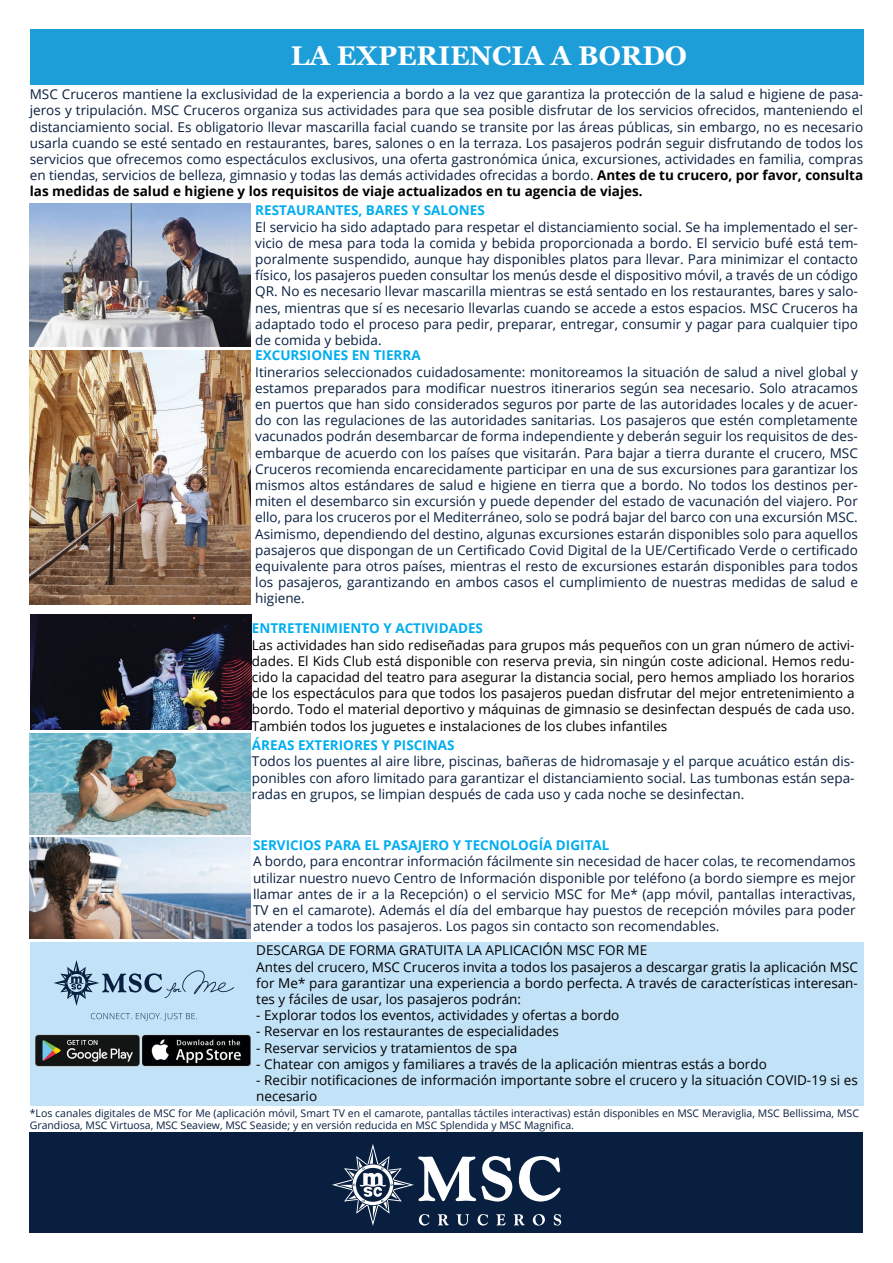
<style>
.page{position:relative;width:893px;height:1263px;background:#fff}
.page>*{position:absolute;margin:0;border:0;box-sizing:border-box;transform-origin:0 0}
.t1{font:700 27px "Georgia";color:#fff}
.t2{font:13.5px/16.2px "Open Sans";color:#081f40;text-align:justify}
.t3{font:13.5px/16.2px "Open Sans";color:#000;text-align:justify}
.t4{font:700 13.5px "Open Sans";color:#00aeef}
.t5{font:10.5px/12.6px "Open Sans";color:#081f40}
.s1{font-weight:700;color:#000}
</style>
<div class="page">
<div style="left:30px;top:1132px;width:833px;height:101px;background:#081f40"></div>
<svg style="left:332px;top:1144px;width:229px;height:82px"></svg>
<img style="left:30px;top:203px;width:221px;height:143px">
<div style="left:30px;top:30px;width:833px;height:55px;background:#1e9ed9"></div>
<img style="left:30px;top:351px;width:221px;height:254px">
<img style="left:31px;top:614px;width:221px;height:116px">
<img style="left:30px;top:734px;width:221px;height:101px">
<img style="left:30px;top:838px;width:221px;height:101px">
<div style="left:30px;top:942px;width:833px;height:163px;background:#c2e2f7"></div>
<svg style="left:54px;top:960px;width:180px;height:46px"></svg>
<svg style="left:91px;top:1013px;width:106px;height:8px"></svg>
<img style="left:35px;top:1035px;width:216px;height:32px">
<p class="t1" style="left:291px;top:38px;width:397px">LA EXPERIENCIA A BORDO</p>
<p class="t2" style="left:30px;top:86px;width:835px">MSC Cruceros mantiene la exclusividad de la experiencia a bordo a la vez que garantiza la protección de la salud e higiene de pasa&shy;jeros y tripulación. MSC Cruceros organiza sus actividades para que sea posible disfrutar de los servicios ofrecidos, manteniendo el distanciamiento social. Es obligatorio llevar mascarilla facial cuando se transite por las áreas públicas, sin embargo, no es necesario usarla cuando se esté sentado en restaurantes, bares, salones o en la terraza. Los pasajeros podrán seguir disfrutando de todos los servicios que ofrecemos como espectáculos exclusivos, una oferta gastronómica única, excursiones, actividades en familia, compras en tiendas, servicios de belleza, gimnasio y todas las demás actividades ofrecidas a bordo. <span class="s1">Antes de tu crucero, por favor, consulta las medidas de salud e higiene y los requisitos de viaje actualizados en tu agencia de viajes.</span></p>
<p class="t4" style="left:255px;top:201px;width:231px">RESTAURANTES, BARES Y SALONES</p>
<p class="t2" style="left:255px;top:218px;width:604px">El servicio ha sido adaptado para respetar el distanciamiento social. Se ha implementado el ser&shy;vicio de mesa para toda la comida y bebida proporcionada a bordo. El servicio bufé está tem&shy;poralmente suspendido, aunque hay disponibles platos para llevar. Para minimizar el contacto físico, los pasajeros pueden consultar los menús desde el dispositivo móvil, a través de un código QR. No es necesario llevar mascarilla mientras se está sentado en los restaurantes, bares y salo&shy;nes, mientras que sí es necesario llevarlas cuando se accede a estos espacios. MSC Cruceros ha adaptado todo el proceso para pedir, preparar, entregar, consumir y pagar para cualquier tipo de comida y bebida.</p>
<p class="t4" style="left:255px;top:346px;width:167px">EXCURSIONES EN TIERRA</p>
<p class="t2" style="left:255px;top:363px;width:604px">Itinerarios seleccionados cuidadosamente: monitoreamos la situación de salud a nivel global y estamos preparados para modificar nuestros itinerarios según sea necesario. Solo atracamos en puertos que han sido considerados seguros por parte de las autoridades locales y de acuer&shy;do con las regulaciones de las autoridades sanitarias. Los pasajeros que estén completamente vacunados podrán desembarcar de forma independiente y deberán seguir los requisitos de des&shy;embarque de acuerdo con los países que visitarán. Para bajar a tierra durante el crucero, MSC Cruceros recomienda encarecidamente participar en una de sus excursiones para garantizar los mismos altos estándares de salud e higiene en tierra que a bordo. No todos los destinos per&shy;miten el desembarco sin excursión y puede depender del estado de vacunación del viajero. Por ello, para los cruceros por el Mediterráneo, solo se podrá bajar del barco con una excursión MSC.<br>Asimismo, dependiendo del destino, algunas excursiones estarán disponibles solo para aquellos pasajeros que dispongan de un Certificado Covid Digital de la UE/Certificado Verde o certificado equivalente para otros países, mientras el resto de excursiones estarán disponibles para todos los pasajeros, garantizando en ambos casos el cumplimiento de nuestras medidas de salud e higiene.</p>
<p class="t4" style="left:252px;top:619px;width:233px">ENTRETENIMIENTO Y ACTIVIDADES</p>
<p class="t3" style="left:252px;top:636px;width:604px">Las actividades han sido rediseñadas para grupos más pequeños con un gran número de activi&shy;dades. El Kids Club está disponible con reserva previa, sin ningún coste adicional. Hemos redu&shy;cido la capacidad del teatro para asegurar la distancia social, pero hemos ampliado los horarios de los espectáculos para que todos los pasajeros puedan disfrutar del mejor entretenimiento a bordo. Todo el material deportivo y máquinas de gimnasio se desinfectan después de cada uso.<br>También todos los juguetes e instalaciones de los clubes infantiles</p>
<p class="t4" style="left:252px;top:736px;width:204px">ÁREAS EXTERIORES Y PISCINAS</p>
<p class="t2" style="left:252px;top:753px;width:604px">Todos los puentes al aire libre, piscinas, bañeras de hidromasaje y el parque acuático están dis&shy;ponibles con aforo limitado para garantizar el distanciamiento social. Las tumbonas están sepa&shy;radas en grupos, se limpian después de cada uso y cada noche se desinfectan.</p>
<p class="t4" style="left:253px;top:836px;width:358px">SERVICIOS PARA EL PASAJERO Y TECNOLOGÍA DIGITAL</p>
<p class="t2" style="left:253px;top:853px;width:604px">A bordo, para encontrar información fácilmente sin necesidad de hacer colas, te recomendamos utilizar nuestro nuevo Centro de Información disponible por teléfono (a bordo siempre es mejor llamar antes de ir a la Recepción) o el servicio MSC for Me* (app móvil, pantallas interactivas, TV en el camarote). Además el día del embarque hay puestos de recepción móviles para poder atender a todos los pasajeros. Los pagos sin contacto son recomendables.</p>
<p class="t3" style="left:256px;top:942px;width:393px">DESCARGA DE FORMA GRATUITA LA APLICACIÓN MSC FOR ME</p>
<p class="t3" style="left:256px;top:958px;width:603px">Antes del crucero, MSC Cruceros invita a todos los pasajeros a descargar gratis la aplicación MSC for Me* para garantizar una experiencia a bordo perfecta. A través de características interesan&shy;tes y fáciles de usar, los pasajeros podrán:</p>
<p class="t3" style="left:256px;top:1007px;width:365px">- Explorar todos los eventos, actividades y ofertas a bordo</p>
<p class="t3" style="left:256px;top:1023px;width:304px">- Reservar en los restaurantes de especialidades</p>
<p class="t3" style="left:256px;top:1039px;width:262px">- Reservar servicios y tratamientos de spa</p>
<p class="t3" style="left:256px;top:1055px;width:512px">- Chatear con amigos y familiares a través de la aplicación mientras estás a bordo</p>
<p class="t3" style="left:256px;top:1072px;width:603px">- Recibir notificaciones de información importante sobre el crucero y la situación COVID-19 si es necesario</p>
<p class="t5" style="left:30px;top:1106px;width:831px">*Los canales digitales de MSC for Me (aplicación móvil, Smart TV en el camarote, pantallas táctiles interactivas) están disponibles en MSC Meraviglia, MSC Bellissima, MSC<br>Grandiosa, MSC Virtuosa, MSC Seaview, MSC Seaside; y en versión reducida en MSC Splendida y MSC Magnifica.</p>
</div>
